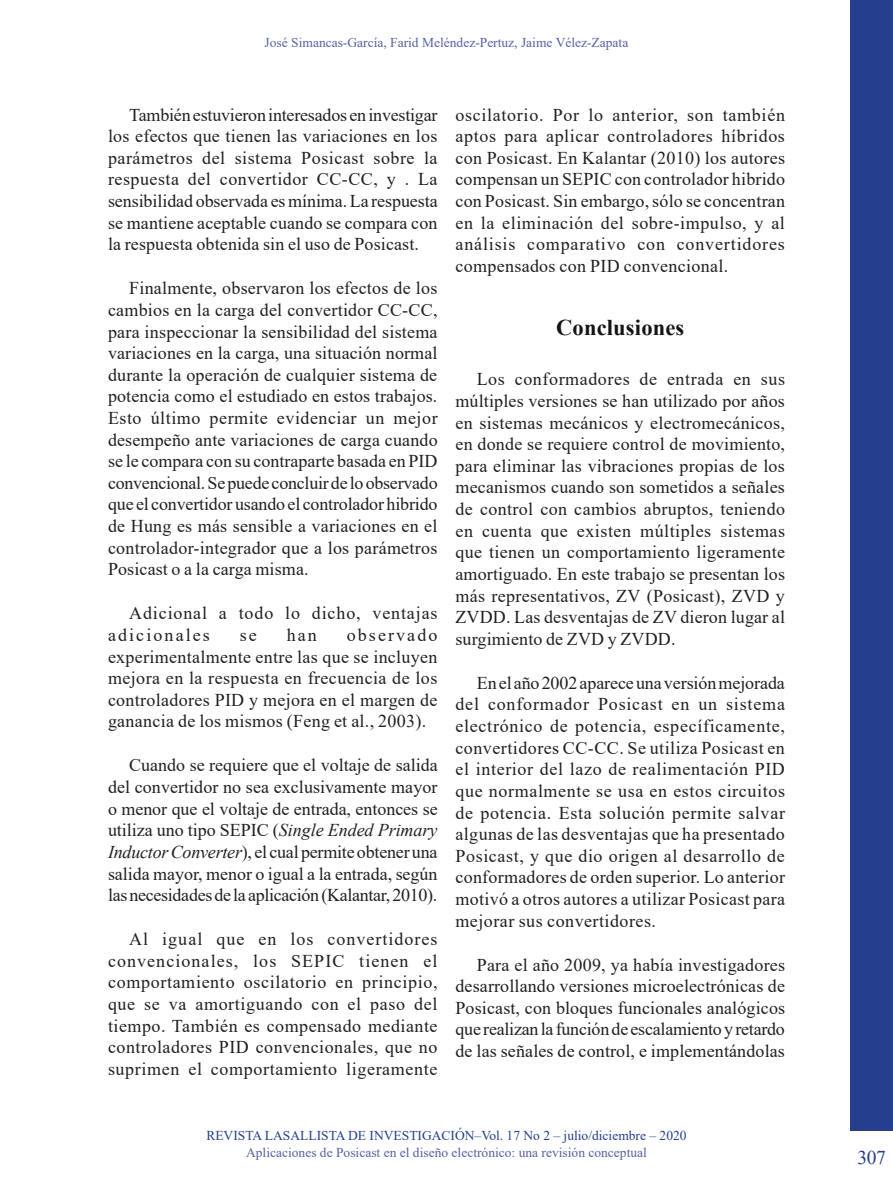
<style>
.page{position:relative;width:893px;height:1191px;background:#fff}
.page>*{position:absolute;margin:0;border:0;box-sizing:border-box;transform-origin:0 0}
.PRIMER_ORDEN{font:700 22.5px "Times New Roman";letter-spacing:.01em;color:#141414}
.t1{font:19.5px "Times New Roman";color:#253f8e}
.CORRIDO{font:18px/21.6px "Times New Roman";letter-spacing:.015em;color:#231f20;text-align:justify}
.CORRIDO-2{font:18px/21.6px "Times New Roman";letter-spacing:.05em;color:#231f20}
.t2{font:13.5px "Times New Roman";color:#5861a3}
.t3{font:13.5px "Times New Roman";color:#253f8e}
.s1{font-style:italic}
</style>
<div class="page">
<div style="left:850px;top:0;width:43px;height:1131px;background:#253f8e"></div>
<p class="t2" style="left:265px;top:33px;width:365px">José Simancas-García, Farid Meléndez-Pertuz, Jaime Vélez-Zapata</p>
<p class="CORRIDO" style="left:108px;top:103px;width:331px;text-indent:21px">También estuvieron interesados en investigar los efectos que tienen las variaciones en los parámetros del sistema Posicast sobre la respuesta del convertidor CC-CC, y . La sensibilidad observada es mínima. La respuesta se mantiene aceptable cuando se compara con la respuesta obtenida sin el uso de Posicast.</p>
<p class="CORRIDO" style="left:108px;top:277px;width:331px;text-indent:21px">Finalmente, observaron los efectos de los cambios en la carga del convertidor CC-CC, para inspeccionar la sensibilidad del sistema variaciones en la carga, una situación normal durante la operación de cualquier sistema de potencia como el estudiado en estos trabajos.<br>Esto último permite evidenciar un mejor desempeño ante variaciones de carga cuando se le compara con su contraparte basada en PID convencional. Se puede concluir de lo observado que el convertidor usando el controlador hibrido de Hung es más sensible a variaciones en el controlador-integrador que a los parámetros Posicast o a la carga misma.</p>
<p class="CORRIDO-2" style="left:108px;top:602px;width:331px;text-indent:21px">Adicional a todo lo dicho, ventajas adicionales</p>
<p class="CORRIDO" style="left:108px;top:623px;width:331px;text-indent:239px">observado experimentalmente entre las que se incluyen mejora en la respuesta en frecuencia de los controladores PID y mejora en el margen de ganancia de los mismos (Feng et al., 2003).</p>
<p class="CORRIDO" style="left:108px;top:754px;width:331px;text-indent:21px">Cuando se requiere que el voltaje de salida del convertidor no sea exclusivamente mayor o menor que el voltaje de entrada, entonces se utiliza uno tipo SEPIC (<span class="s1">Single Ended Primary Inductor Converter</span>), el cual permite obtener una salida mayor, menor o igual a la entrada, según las necesidades de la aplicación (Kalantar, 2010).</p>
<p class="CORRIDO" style="left:108px;top:927px;width:331px;text-indent:21px">Al igual que en los convertidores convencionales, los SEPIC tienen el comportamiento oscilatorio en principio, que se va amortiguando con el paso del tiempo. También es compensado mediante controladores PID convencionales, que no suprimen el comportamiento ligeramente</p>
<p class="CORRIDO" style="left:240px;top:623px;width:19px">se</p>
<p class="CORRIDO" style="left:287px;top:623px;width:32px">han</p>
<p class="CORRIDO" style="left:455px;top:103px;width:331px">oscilatorio. Por lo anterior, son también aptos para aplicar controladores híbridos con Posicast. En Kalantar (2010) los autores compensan un SEPIC con controlador hibrido con Posicast. Sin embargo, sólo se concentran en la eliminación del sobre-impulso, y al análisis comparativo con convertidores compensados con PID convencional.</p>
<p class="PRIMER_ORDEN" style="left:556px;top:311px;width:130px">Conclusiones</p>
<p class="CORRIDO" style="left:455px;top:368px;width:331px;text-indent:21px">Los conformadores de entrada en sus múltiples versiones se han utilizado por años en sistemas mecánicos y electromecánicos, en donde se requiere control de movimiento, para eliminar las vibraciones propias de los mecanismos cuando son sometidos a señales de control con cambios abruptos, teniendo en cuenta que existen múltiples sistemas que tienen un comportamiento ligeramente amortiguado. En este trabajo se presentan los más representativos, ZV (Posicast), ZVD y ZVDD. Las desventajas de ZV dieron lugar al surgimiento de ZVD y ZVDD.</p>
<p class="CORRIDO" style="left:455px;top:671px;width:331px;text-indent:21px">En el año 2002 aparece una versión mejorada del conformador Posicast en un sistema electrónico de potencia, específicamente, convertidores CC-CC. Se utiliza Posicast en el interior del lazo de realimentación PID que normalmente se usa en estos circuitos de potencia. Esta solución permite salvar algunas de las desventajas que ha presentado Posicast, y que dio origen al desarrollo de conformadores de orden superior. Lo anterior motivó a otros autores a utilizar Posicast para mejorar sus convertidores.</p>
<p class="CORRIDO" style="left:455px;top:953px;width:331px;text-indent:21px">Para el año 2009, ya había investigadores desarrollando versiones microelectrónicas de Posicast, con bloques funcionales analógicos que realizan la función de escalamiento y retardo de las señales de control, e implementándolas</p>
<p class="t3" style="left:206px;top:1126px;width:482px">REVISTA LASALLISTA DE INVESTIGACIÓN–Vol. 17 No 2 – julio/diciembre – 2020</p>
<p class="t2" style="left:246px;top:1142px;width:402px">Aplicaciones de Posicast en el diseño electrónico: una revisión conceptual</p>
<p class="t1" style="left:857px;top:1143px;width:30px">307</p>
</div>
